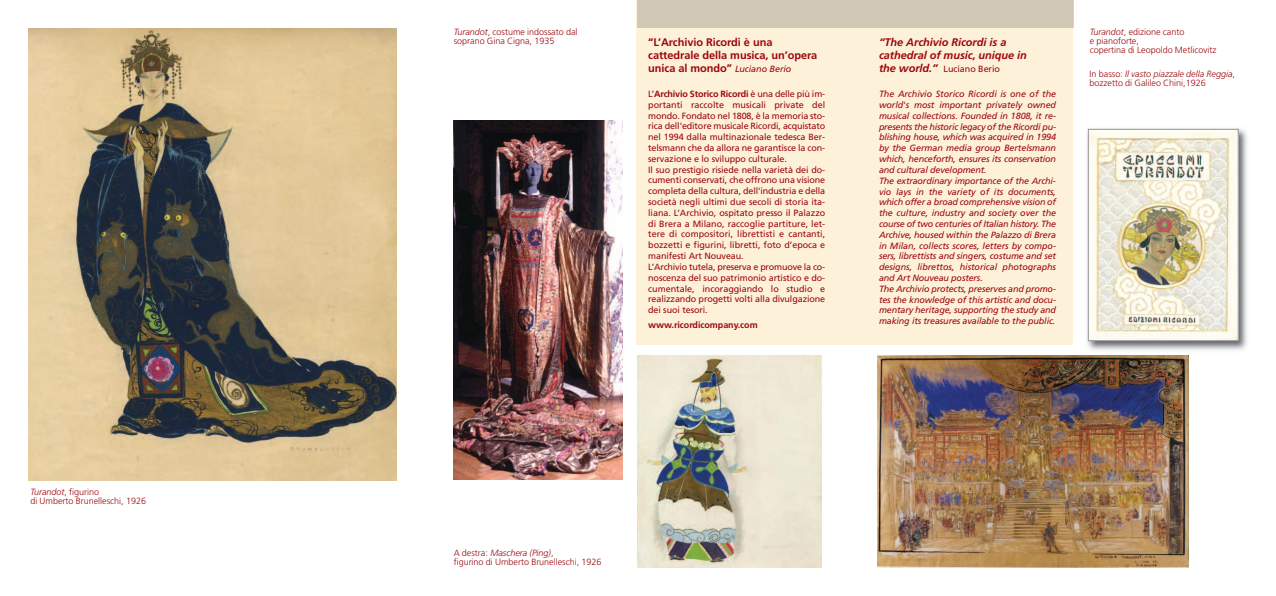
<style>
.page{position:relative;width:1276px;height:596px;background:#fff}
.page>*{position:absolute;margin:0;border:0;box-sizing:border-box;transform-origin:0 0}
.t1{font:700 11px/13.2px "Frutiger";letter-spacing:-.005em;color:#9d070d}
.t2{font:italic 700 11px/13.2px "Frutiger";letter-spacing:-.005em;color:#9d070d}
.t3{font:italic 9px/10.8px "Frutiger";letter-spacing:-.015em;color:#9d070d}
.t4{font:9px/10.8px "Frutiger";letter-spacing:-.01em;color:#9d070d}
.t5{font:300 9px/9px "Frutiger";color:#9d070d}
.t6{font:700 9px "Frutiger";letter-spacing:-.005em;color:#9d070d}
.s1{font-style:italic}
.s2{font-weight:400;font-style:italic;font-size:9px}
.s3{font-weight:700;font-style:italic;font-size:11px}
.s4{font-weight:700}
</style>
<div class="page">
<img style="left:1087px;top:128px;width:160px;height:222px">
<img style="left:1090px;top:131px;width:146px;height:207px">
<div style="left:1088px;top:129px;width:150px;height:211px;border:1px solid #939598"></div>
<img style="left:878px;top:355px;width:311px;height:212px">
<img style="left:28px;top:28px;width:369px;height:451px">
<img style="left:637px;top:355px;width:184px;height:212px">
<div style="left:636px;top:0;width:436px;height:344px;background:#fef1d9"></div>
<svg style="left:1072px;top:0;width:1px;height:28px"></svg>
<div style="left:637px;top:0;width:435px;height:28px;background:#d2c8b6"></div>
<img style="left:454px;top:120px;width:168px;height:359px">
<p class="t5" style="left:30px;top:487px;width:117px"><span class="s1">Turandot</span>, figurino<br>di Umberto Brunelleschi, 1926</p>
<p class="t5" style="left:454px;top:28px;width:125px"><span class="s1">Turandot</span>, costume indossato dal soprano Gina Cigna, 1935</p>
<p class="t5" style="left:1089px;top:28px;width:128px"><span class="s1">Turandot</span>, edizione canto<br>e pianoforte,<br>copertina di Leopoldo Metlicovitz</p>
<p class="t1" style="left:648px;top:36px;width:171px">“L’Archivio Ricordi è una cattedrale della musica, un’opera unica al mondo” <span class="s2">Luciano Berio</span></p>
<p class="t2" style="left:879px;top:36px;width:149px">“The Archivio Ricordi is a cathedral of music, unique in</p>
<p class="t4" style="left:879px;top:64px;width:122px"><span class="s3">the world.”</span> Luciano Berio</p>
<p class="t5" style="left:1089px;top:70px;width:147px">In basso: <span class="s1">Il vasto piazzale della Reggia</span>, bozzetto di Galileo Chini,1926</p>
<p class="t4" style="left:648px;top:89px;width:179px">L’<span class="s4">Archivio Storico Ricordi</span> è una delle più im&shy;portanti raccolte musicali private del mondo. Fondato nel 1808, è la memoria sto&shy;rica dell'editore musicale Ricordi, acquistato nel 1994 dalla multinazionale tedesca Ber&shy;telsmann che da allora ne garantisce la con&shy;servazione e lo sviluppo culturale.<br>Il suo prestigio risiede nella varietà dei do&shy;cumenti conservati, che offrono una visione completa della cultura, dell'industria e della società negli ultimi due secoli di storia ita&shy;liana. L’Archivio, ospitato presso il Palazzo di Brera a Milano, raccoglie partiture, let&shy;tere di compositori, librettisti e cantanti, bozzetti e figurini, libretti, foto d’epoca e manifesti Art Nouveau.<br>L’Archivio tutela, preserva e promuove la co&shy;noscenza del suo patrimonio artistico e do&shy;cumentale, incoraggiando lo studio e realizzando progetti volti alla divulgazione dei suoi tesori.</p>
<p class="t6" style="left:648px;top:321px;width:111px">www.ricordicompany.com</p>
<p class="t3" style="left:879px;top:89px;width:179px">The Archivio Storico Ricordi is one of the world's most important privately owned musical collections. Founded in 1808, it re&shy;presents the historic legacy of the Ricordi pu&shy;blishing house, which was acquired in 1994 by the German media group Bertelsmann which, henceforth, ensures its conservation and cultural development.<br>The extraordinary importance of the Archi&shy;vio lays in the variety of its documents, which offer a broad comprehensive vision of the culture, industry and society over the course of two centuries of Italian history. The Archive, housed within the Palazzo di Brera in Milan, collects scores, letters by compo&shy;sers, librettists and singers, costume and set designs, librettos, historical photographs and Art Nouveau posters.<br>The Archivio protects, preserves and promo&shy;tes the knowledge of this artistic and docu&shy;mentary heritage, supporting the study and making its treasures available to the public.</p>
<p class="t5" style="left:454px;top:549px;width:149px">A destra: <span class="s1">Maschera (Ping)</span>,<br>figurino di Umberto Brunelleschi, 1926</p>
</div>
